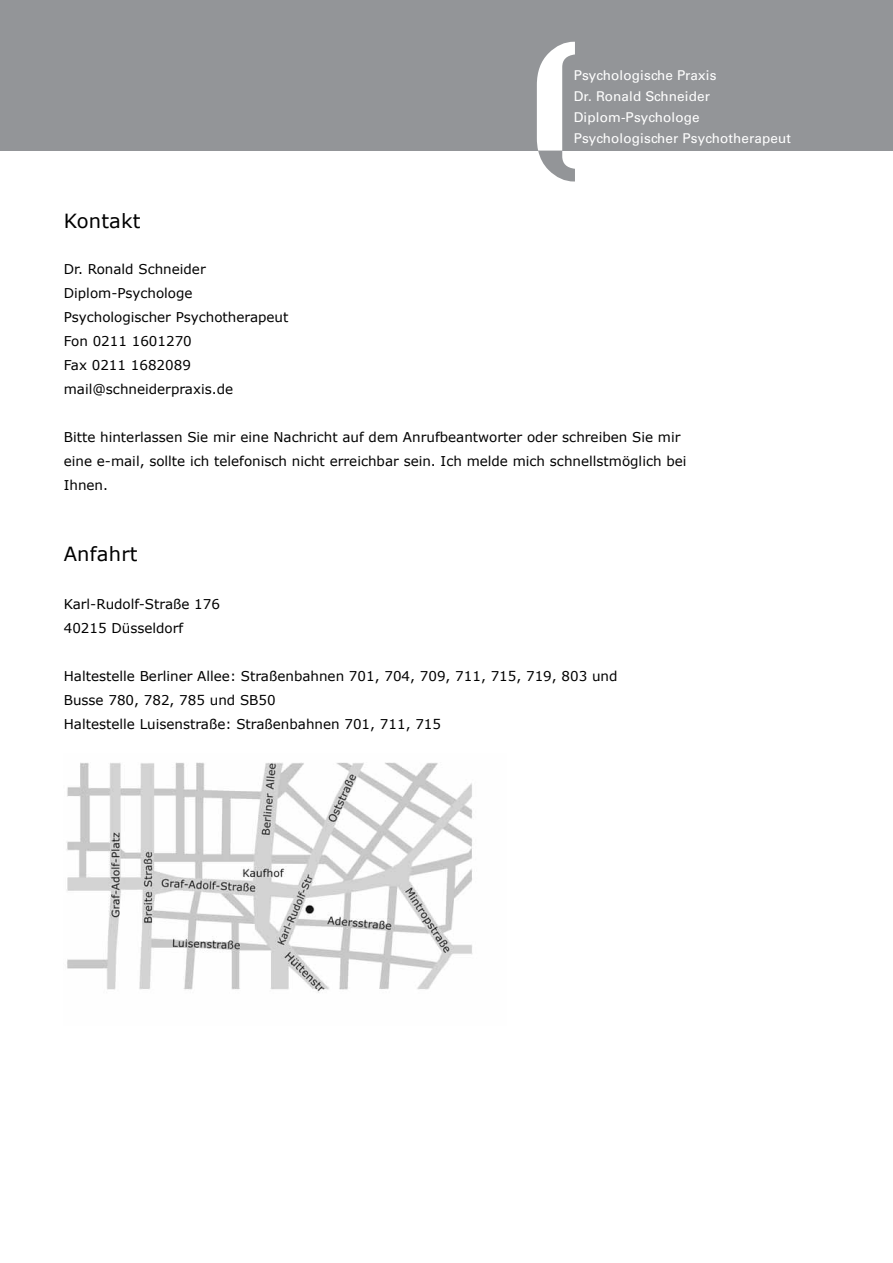
<style>
.page{position:relative;width:893px;height:1263px;background:#fff}
.page>*{position:absolute;margin:0;border:0;box-sizing:border-box;transform-origin:0 0}
.t1{font:19.5px "Verdana";letter-spacing:.01em;color:#000}
.t2{font:13.5px/24px "Verdana";color:#000}
.t3{font:13.5px/21px "Univers";letter-spacing:.01em;color:#fff}
</style>
<div class="page">
<div style="left:0;top:0;width:893px;height:151px;background:#939598"></div>
<svg style="left:537px;top:42px;width:38px;height:139px"></svg>
<img style="left:66px;top:762px;width:407px;height:231px">
<p class="t3" style="left:574px;top:65px;width:219px">Psychologische Praxis<br>Dr. Ronald Schneider<br>Diplom-Psychologe<br>Psychologischer Psychotherapeut</p>
<h1 class="t1" style="left:64px;top:208px;width:78px">Kontakt</h1>
<p class="t2" style="left:64px;top:257px;width:226px">Dr. Ronald Schneider<br>Diplom-Psychologe<br>Psychologischer Psychotherapeut<br>Fon 0211 1601270<br>Fax 0211 1682089 mail@schneiderpraxis.de</p>
<p class="t2" style="left:64px;top:425px;width:624px">Bitte hinterlassen Sie mir eine Nachricht auf dem Anrufbeantworter oder schreiben Sie mir eine e-mail, sollte ich telefonisch nicht erreichbar sein. Ich melde mich schnellstmöglich bei<br>Ihnen.</p>
<h1 class="t1" style="left:64px;top:541px;width:75px">Anfahrt</h1>
<p class="t2" style="left:64px;top:592px;width:158px">Karl-Rudolf-Straße 176<br>40215 Düsseldorf</p>
<p class="t2" style="left:64px;top:664px;width:555px">Haltestelle Berliner Allee: Straßenbahnen 701, 704, 709, 711, 715, 719, 803 und<br>Busse 780, 782, 785 und SB50<br>Haltestelle Luisenstraße: Straßenbahnen 701, 711, 715</p>
</div>
